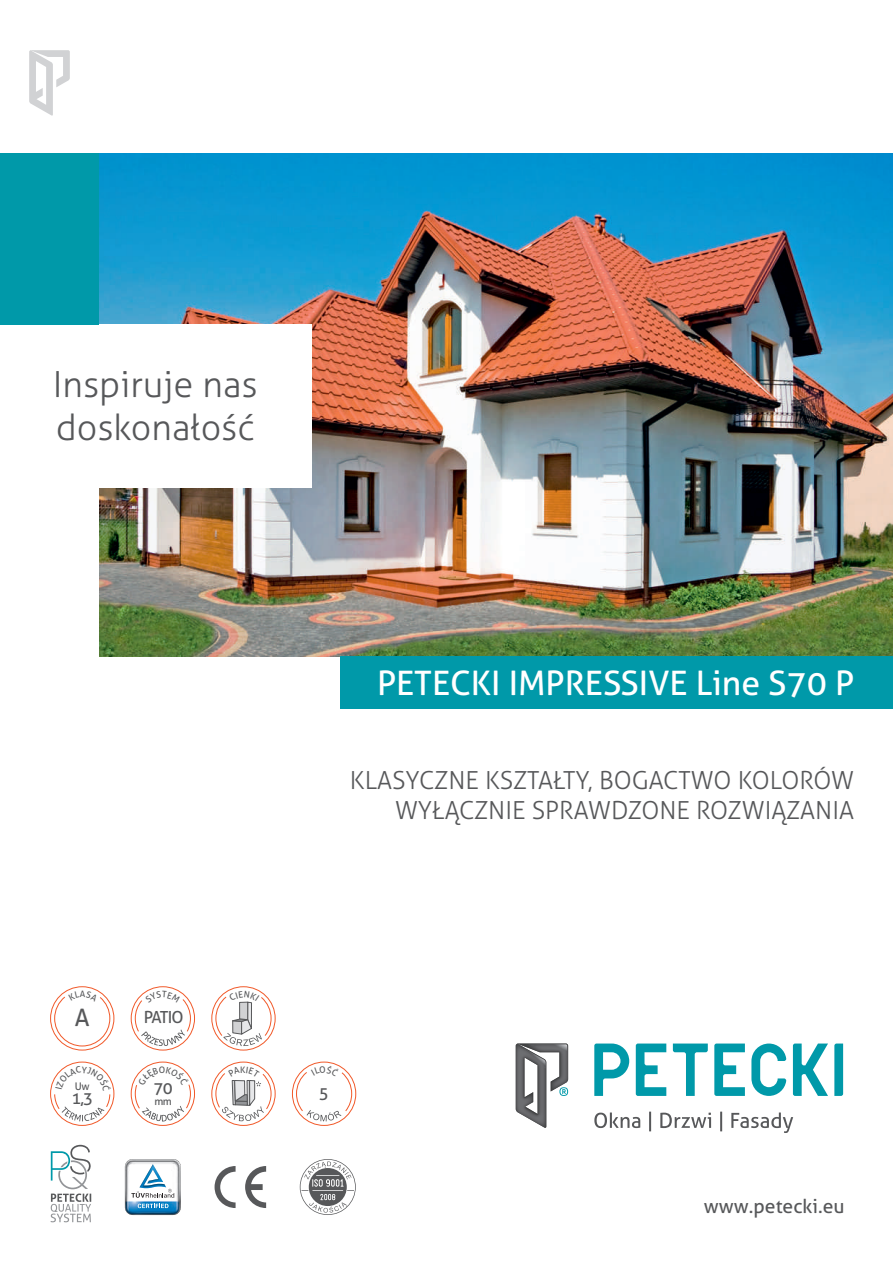
<style>
.page{position:relative;width:893px;height:1263px;background:#fff}
.page>*{position:absolute;margin:0;border:0;box-sizing:border-box;transform-origin:0 0}
.t1{font:300 36px/42.6px "Aller";color:#57585a}
.t2{font:33.75px "Aller";color:#fff}
.t3{font:300 24.9px/29.5px "Aller";color:#57585a;text-align:right}
.t4{font:24px "Aller";color:#57585a}
.t5{font:19.35px "Aller";color:#57585a}
.t6{font:16.65px "Aller";letter-spacing:-.05em;color:#57585a}
.t7{font:10.5px "Aller";color:#57585a}
</style>
<div class="page">
<img style="left:99px;top:153px;width:794px;height:503px">
<div style="left:340px;top:656px;width:553px;height:52px;background:#0099a9"></div>
<svg style="left:714px;top:1043px;width:31px;height:53px"></svg>
<svg style="left:594px;top:1043px;width:35px;height:53px"></svg>
<svg style="left:793px;top:1043px;width:35px;height:53px"></svg>
<svg style="left:636px;top:1043px;width:30px;height:53px"></svg>
<svg style="left:834px;top:1043px;width:9px;height:53px"></svg>
<svg style="left:751px;top:1043px;width:35px;height:53px"></svg>
<svg style="left:673px;top:1043px;width:35px;height:53px"></svg>
<img style="left:516px;top:1043px;width:52px;height:85px">
<img style="left:528px;top:1044px;width:39px;height:7px">
<img style="left:524px;top:1049px;width:21px;height:19px">
<svg style="left:594px;top:1112px;width:46px;height:16px"></svg>
<svg style="left:649px;top:1111px;width:2px;height:20px"></svg>
<svg style="left:660px;top:1112px;width:51px;height:16px"></svg>
<svg style="left:720px;top:1111px;width:2px;height:20px"></svg>
<svg style="left:731px;top:1112px;width:62px;height:21px"></svg>
<svg style="left:29px;top:50px;width:41px;height:66px"></svg>
<div style="left:292px;top:1062px;width:64px;height:64px;border:1px solid #f15929;border-radius:50%"></div>
<div style="left:211px;top:1062px;width:64px;height:64px;border:1px solid #f15929;border-radius:50%"></div>
<div style="left:131px;top:986px;width:64px;height:64px;border:1px solid #f15929;border-radius:50%"></div>
<div style="left:50px;top:1062px;width:64px;height:64px;border:1px solid #f15929;border-radius:50%"></div>
<div style="left:131px;top:1062px;width:64px;height:64px;border:1px solid #f15929;border-radius:50%"></div>
<div style="left:50px;top:986px;width:64px;height:64px;border:1px solid #f15929;border-radius:50%"></div>
<svg style="left:215px;top:1166px;width:51px;height:42px"></svg>
<svg style="left:125px;top:1159px;width:56px;height:56px"></svg>
<svg style="left:300px;top:1159px;width:56px;height:56px"></svg>
<svg style="left:51px;top:1145px;width:40px;height:77px"></svg>
<div style="left:0;top:324px;width:312px;height:163px;background:#fff"></div>
<div style="left:0;top:153px;width:99px;height:171px;background:#0099a9"></div>
<div style="left:211px;top:986px;width:64px;height:64px;border:1px solid #f15929;border-radius:50%"></div>
<svg style="left:296px;top:1065px;width:56px;height:56px"></svg>
<svg style="left:215px;top:1066px;width:57px;height:55px"></svg>
<svg style="left:135px;top:991px;width:56px;height:55px"></svg>
<svg style="left:54px;top:1066px;width:57px;height:55px"></svg>
<svg style="left:135px;top:1066px;width:56px;height:55px"></svg>
<svg style="left:54px;top:991px;width:57px;height:56px"></svg>
<svg style="left:215px;top:991px;width:57px;height:55px"></svg>
<h1 class="t1" style="left:53px;top:367px;width:206px">Inspiruje nas doskonałość</h1>
<p class="t4" style="left:75px;top:1008px;width:16px">A</p>
<p class="t7" style="left:75px;top:1082px;width:16px">Uw</p>
<p class="t6" style="left:71px;top:1091px;width:23px">1,3</p>
<p class="t6" style="left:144px;top:1010px;width:41px">PATIO</p>
<p class="t6" style="left:154px;top:1082px;width:21px">70</p>
<p class="t7" style="left:154px;top:1097px;width:19px">mm</p>
<h2 class="t2" style="left:377px;top:670px;width:479px">PETECKI IMPRESSIVE Line S70 P</h2>
<p class="t3" style="left:350px;top:768px;width:506px">KLASYCZNE KSZTAŁTY, BOGACTWO KOLORÓW<br>WYŁĄCZNIE SPRAWDZONE ROZWIĄZANIA</p>
<p class="t6" style="left:319px;top:1086px;width:11px">5</p>
<p class="t5" style="left:704px;top:1199px;width:142px">www.petecki.eu</p>
</div>
